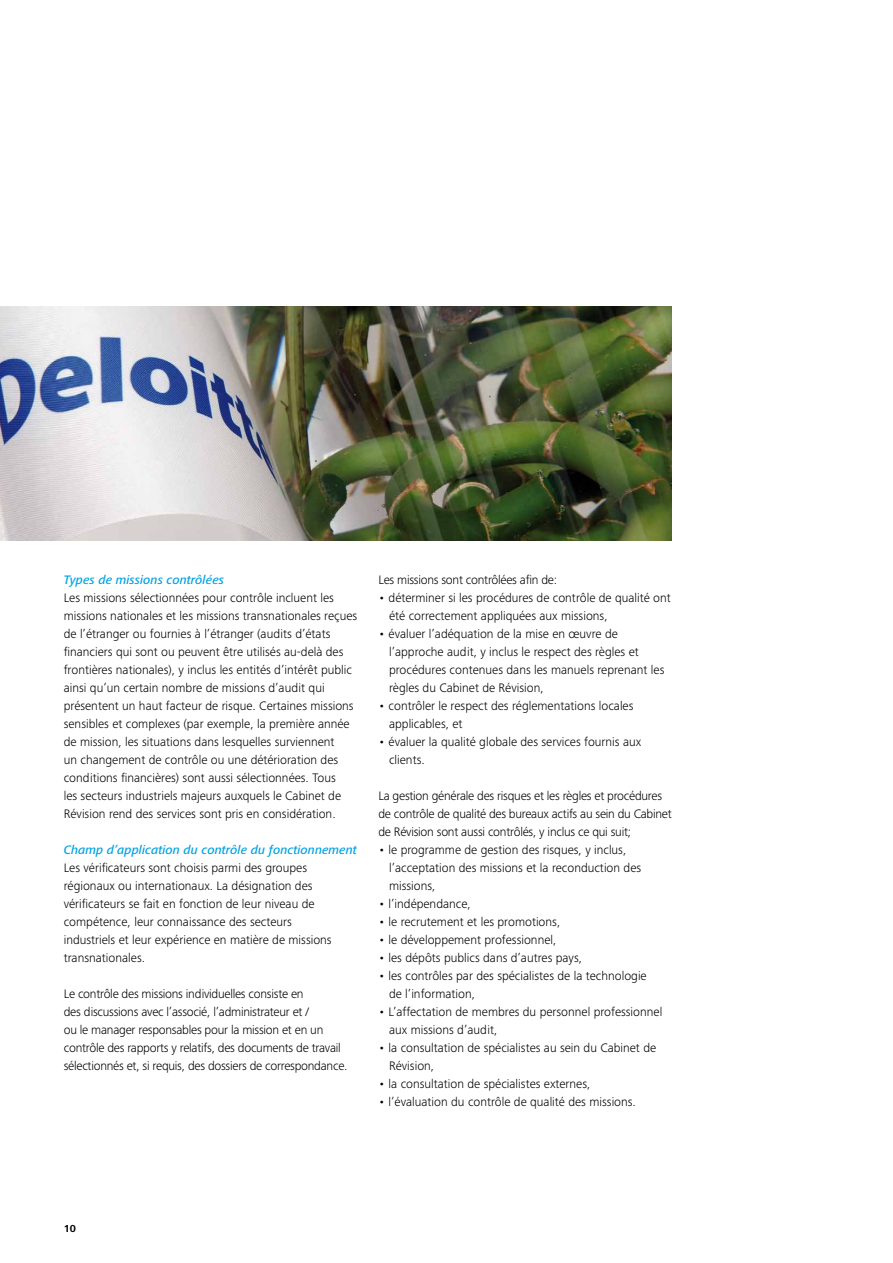
<style>
.page{position:relative;width:893px;height:1263px;background:#fff}
.page>*{position:absolute;margin:0;border:0;box-sizing:border-box;transform-origin:0 0}
.t1{font:300 12.75px/18px "Frutiger Next Pro";color:#000}
.t2{font:300 12.75px/18px "Frutiger Next Pro";letter-spacing:-.02em;color:#000}
.t3{font:italic 500 12.75px "Frutiger Next Pro";color:#00a2e2}
.t4{font:700 10.5px "Frutiger Next Pro";color:#000}
</style>
<div class="page">
<img style="left:0;top:306px;width:672px;height:235px">
<p class="t3" style="left:64px;top:572px;width:162px">Types de missions contrôlées</p>
<p class="t1" style="left:64px;top:589px;width:295px">Les missions sélectionnées pour contrôle incluent les missions nationales et les missions transnationales reçues de l’étranger ou fournies à l’étranger (audits d’états financiers qui sont ou peuvent être utilisés au-delà des frontières nationales), y inclus les entités d’intérêt public ainsi qu’un certain nombre de missions d’audit qui présentent un haut facteur de risque. Certaines missions sensibles et complexes (par exemple, la première année de mission, les situations dans lesquelles surviennent<br>un changement de contrôle ou une détérioration des conditions financières) sont aussi sélectionnées. Tous<br>les secteurs industriels majeurs auxquels le Cabinet de Révision rend des services sont pris en considération.</p>
<p class="t3" style="left:64px;top:842px;width:295px">Champ d’application du contrôle du fonctionnement</p>
<p class="t1" style="left:64px;top:859px;width:269px">Les vérificateurs sont choisis parmi des groupes régionaux ou internationaux. La désignation des vérificateurs se fait en fonction de leur niveau de compétence, leur connaissance des secteurs industriels et leur expérience en matière de missions transnationales.</p>
<p class="t2" style="left:64px;top:985px;width:285px">Le contrôle des missions individuelles consiste en<br>des discussions avec l’associé, l’administrateur et /<br>ou le manager responsables pour la mission et en un contrôle des rapports y relatifs, des documents de travail sélectionnés et, si requis, des dossiers de correspondance.</p>
<p class="t2" style="left:378px;top:571px;width:180px">Les missions sont contrôlées afin de:</p>
<p class="t1" style="left:389px;top:589px;width:283px;text-indent:-11px">• déterminer si les procédures de contrôle de qualité ont été correctement appliquées aux missions,</p>
<p class="t1" style="left:389px;top:625px;width:277px;text-indent:-11px">• évaluer l’adéquation de la mise en œuvre de l’approche audit, y inclus le respect des règles et procédures contenues dans les manuels reprenant les règles du Cabinet de Révision,</p>
<p class="t1" style="left:389px;top:697px;width:246px;text-indent:-11px">• contrôler le respect des réglementations locales applicables, et</p>
<p class="t1" style="left:389px;top:733px;width:254px;text-indent:-11px">• évaluer la qualité globale des services fournis aux clients.</p>
<p class="t2" style="left:378px;top:787px;width:295px">La gestion générale des risques et les règles et procédures de contrôle de qualité des bureaux actifs au sein du Cabinet de Révision sont aussi contrôlés, y inclus ce qui suit;</p>
<p class="t1" style="left:389px;top:841px;width:254px;text-indent:-11px">• le programme de gestion des risques, y inclus, l’acceptation des missions et la reconduction des missions,</p>
<p class="t1" style="left:378px;top:895px;width:94px">• l’indépendance,</p>
<p class="t1" style="left:378px;top:913px;width:183px">• le recrutement et les promotions,</p>
<p class="t1" style="left:378px;top:931px;width:180px">• le développement professionnel,</p>
<p class="t1" style="left:378px;top:949px;width:205px">• les dépôts publics dans d’autres pays,</p>
<p class="t1" style="left:389px;top:967px;width:259px;text-indent:-11px">• les contrôles par des spécialistes de la technologie de l’information,</p>
<p class="t1" style="left:389px;top:1003px;width:275px;text-indent:-11px">• L’affectation de membres du personnel professionnel aux missions d’audit,</p>
<p class="t1" style="left:389px;top:1039px;width:269px;text-indent:-11px">• la consultation de spécialistes au sein du Cabinet de<br>Révision,</p>
<p class="t1" style="left:378px;top:1075px;width:214px">• la consultation de spécialistes externes,</p>
<p class="t1" style="left:378px;top:1093px;width:259px">• l’évaluation du contrôle de qualité des missions.</p>
<p class="t4" style="left:64px;top:1222px;width:14px">10</p>
</div>
